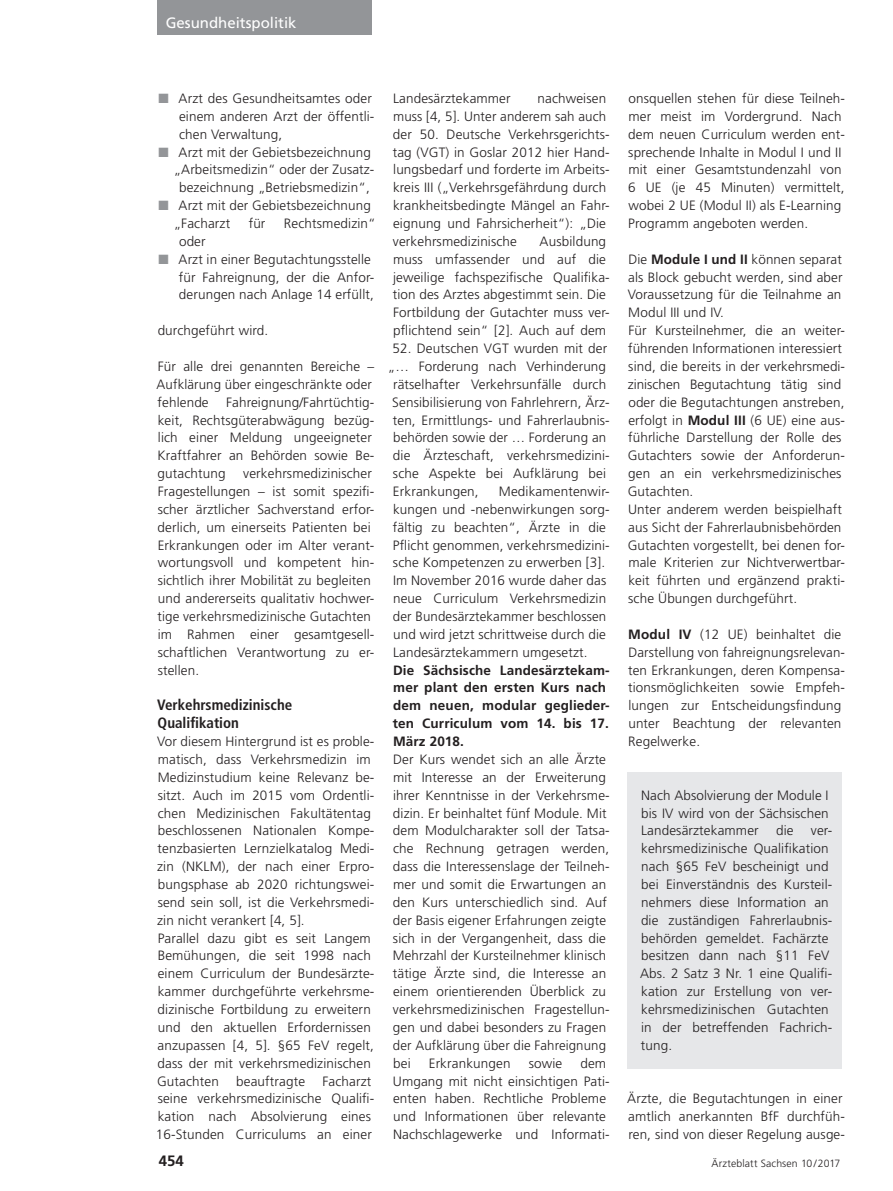
<style>
.page{position:relative;width:893px;height:1191px;background:#fff}
.page>*{position:absolute;margin:0;border:0;box-sizing:border-box;transform-origin:0 0}
.t1{font:700 condensed 15px/17.9px "Frutiger";color:#231f20}
.t2{font:15px "Frutiger";color:#fff}
.t3{font:700 15px "Frutiger";color:#231f20}
.t4{font:300 13.5px/17.9px "Frutiger";letter-spacing:.01em;color:#231f20}
.t5{font:700 13.5px/17.9px "Frutiger";letter-spacing:.01em;color:#231f20}
.t6{font:300 10.5px "Frutiger";letter-spacing:.01em;color:#231f20}
.s1{color:#939598}
.s2{font-weight:700}
</style>
<div class="page">
<div style="left:628px;top:772px;width:214px;height:296px;background:#e6e7e9"></div>
<div style="left:157px;top:0;width:214px;height:34px;background:#939598"></div>
<p class="t2" style="left:166px;top:14px;width:132px">Gesundheitspolitik</p>
<p class="t4" style="left:179px;top:89px;width:197px;text-indent:-21px"><span class="s1">■</span> Arzt des Gesundheitsamtes oder einem anderen Arzt der öffentli&shy;chen Verwaltung,</p>
<p class="t4" style="left:158px;top:143px;width:214px"><span class="s1">■</span> Arzt mit der Gebietsbezeichnung</p>
<p class="t4" style="left:174px;top:161px;width:202px">„Arbeitsmedizin“ oder der Zusatz-</p>
<p class="t4" style="left:179px;top:179px;width:192px">bezeichnung „Betriebsmedizin“,</p>
<p class="t4" style="left:174px;top:196px;width:199px;text-indent:-15px"><span class="s1">■</span> Arzt mit der Gebietsbezeichnung „Facharzt</p>
<p class="t4" style="left:249px;top:214px;width:18px">für</p>
<p class="t4" style="left:284px;top:214px;width:93px">Rechtsmedizin“</p>
<p class="t4" style="left:179px;top:232px;width:28px">oder</p>
<p class="t4" style="left:179px;top:250px;width:197px;text-indent:-20px"><span class="s1">■</span> Arzt in einer Begutachtungsstelle für Fahreignung, der die Anfor&shy;derungen nach Anlage 14 erfüllt,</p>
<p class="t4" style="left:158px;top:321px;width:112px">durchgeführt wird.</p>
<p class="t4" style="left:157px;top:357px;width:219px">Für alle drei genannten Bereiche –<br>Aufklärung über eingeschränkte oder fehlende</p>
<p class="t4" style="left:158px;top:393px;width:218px;text-indent:69px">Fahreignung/Fahrtüchtig&shy;keit, Rechtsgüterabwägung bezüg&shy;lich einer Meldung ungeeigneter<br>Kraftfahrer an Behörden sowie Be-- gutachtung</p>
<p class="t4" style="left:158px;top:464px;width:218px;text-indent:86px">verkehrsmedizinischer Fragestellungen – ist somit spezifi&shy;scher ärztlicher Sachverstand erfor&shy;derlich, um einerseits Patienten bei Erkrankungen oder im Alter verant&shy;wortungsvoll und kompetent hin&shy;sichtlich ihrer Mobilität zu begleiten und andererseits qualitativ hochwer&shy;tige verkehrsmedizinische Gutachten im Rahmen einer gesamtgesell&shy;schaftlichen Verantwortung zu er-- stellen.</p>
<p class="t1" style="left:157px;top:696px;width:137px">Verkehrsmedizinische<br>Qualifikation</p>
<p class="t4" style="left:157px;top:732px;width:219px">Vor diesem Hintergrund ist es proble&shy;matisch, dass Verkehrsmedizin im Medizinstudium keine Relevanz be-- sitzt. Auch im 2015 vom Ordentli&shy;chen Medizinischen Fakultätentag beschlossenen Nationalen Kompe&shy;tenzbasierten Lernzielkatalog Medi&shy;zin (NKLM), der nach einer Erpro&shy;bungsphase ab 2020 richtungswei&shy;send sein soll, ist die Verkehrsmedi&shy;zin nicht verankert [4, 5].<br>Parallel dazu gibt es seit Langem Bemühungen, die seit 1998 nach einem Curriculum der Bundesärzte&shy;kammer durchgeführte verkehrsme&shy;dizinische Fortbildung zu erweitern und den aktuellen Erfordernissen anzupassen [4, 5]. §65 FeV regelt, dass der mit verkehrsmedizinischen Gutachten</p>
<p class="t4" style="left:236px;top:1072px;width:70px">beauftragte</p>
<p class="t4" style="left:156px;top:1072px;width:220px;text-indent:167px">Facharzt seine verkehrsmedizinische Qualifi&shy;kation nach Absolvierung eines<br>16-Stunden Curriculums an einer</p>
<p class="t4" style="left:393px;top:89px;width:218px;text-indent:145px">nachweisen muss [4, 5]. Unter anderem sah auch der 50. Deutsche Verkehrsgerichts&shy;tag (VGT) in Goslar 2012 hier Hand&shy;lungsbedarf und forderte im Arbeits&shy;kreis III („Verkehrsgefährdung durch krankheitsbedingte Mängel an Fahr&shy;eignung und Fahrsicherheit“): „Die verkehrsmedizinische</p>
<p class="t4" style="left:393px;top:89px;width:119px">Landesärztekammer</p>
<p class="t4" style="left:393px;top:232px;width:218px;text-indent:147px">Ausbildung muss umfassender und auf die jeweilige fachspezifische Qualifika&shy;tion des Arztes abgestimmt sein. Die<br>Fortbildung der Gutachter muss ver&shy;pflichtend sein“ [2]. Auch auf dem</p>
<p class="t4" style="left:392px;top:339px;width:216px">52. Deutschen VGT wurden mit der</p>
<p class="t4" style="left:388px;top:357px;width:220px">„… Forderung nach Verhinderung</p>
<p class="t4" style="left:393px;top:375px;width:215px">rätselhafter Verkehrsunfälle durch</p>
<p class="t4" style="left:392px;top:393px;width:219px">Sensibilisierung von Fahrlehrern, Ärz-</p>
<p class="t4" style="left:393px;top:411px;width:218px">ten, Ermittlungs- und Fahrerlaubnis-</p>
<p class="t4" style="left:393px;top:429px;width:215px">behörden sowie der … Forderung an</p>
<p class="t4" style="left:393px;top:446px;width:218px">die Ärzteschaft, verkehrsmedizini-</p>
<p class="t4" style="left:393px;top:464px;width:215px">sche Aspekte bei Aufklärung bei</p>
<p class="t4" style="left:393px;top:482px;width:87px">Erkrankungen,</p>
<p class="t4" style="left:393px;top:482px;width:218px;text-indent:106px">Medikamentenwir&shy;kungen und -nebenwirkungen sorg&shy;fältig zu beachten“, Ärzte in die Pflicht genommen, verkehrsmedizini&shy;sche Kompetenzen zu erwerben [3].<br>Im November 2016 wurde daher das neue Curriculum Verkehrsmedizin der Bundesärztekammer beschlossen und wird jetzt schrittweise durch die Landesärztekammern umgesetzt.</p>
<p class="t5" style="left:393px;top:661px;width:218px">Die Sächsische Landesärztekam&shy;mer plant den ersten Kurs nach dem neuen, modular geglieder&shy;ten Curriculum vom 14. bis 17.<br>März 2018.</p>
<p class="t4" style="left:393px;top:750px;width:218px">Der Kurs wendet sich an alle Ärzte mit Interesse an der Erweiterung ihrer Kenntnisse in der Verkehrsme&shy;dizin. Er beinhaltet fünf Module. Mit dem Modulcharakter soll der Tatsa&shy;che Rechnung getragen werden, dass die Interessenslage der Teilneh&shy;mer und somit die Erwartungen an den Kurs unterschiedlich sind. Auf der Basis eigener Erfahrungen zeigte sich in der Vergangenheit, dass die Mehrzahl der Kursteilnehmer klinisch tätige Ärzte sind, die Interesse an einem orientierenden Überblick zu verkehrsmedizinischen Fragestellun&shy;gen und dabei besonders zu Fragen der Aufklärung über die Fahreignung bei</p>
<p class="t4" style="left:393px;top:1054px;width:218px;text-indent:187px">dem<br>Umgang mit nicht einsichtigen Pati&shy;enten haben. Rechtliche Probleme und Informationen über relevante<br>Nachschlagewerke und Informati-</p>
<p class="t4" style="left:429px;top:1054px;width:83px">Erkrankungen</p>
<p class="t4" style="left:529px;top:1054px;width:35px">sowie</p>
<p class="t4" style="left:628px;top:89px;width:219px">onsquellen stehen für diese Teilneh&shy;mer meist im Vordergrund. Nach dem neuen Curriculum werden ent&shy;sprechende Inhalte in Modul I und II mit einer Gesamtstundenzahl von 6 UE (je 45 Minuten) vermittelt, wobei 2 UE (Modul II) als E-Learning Programm angeboten werden.</p>
<p class="t4" style="left:628px;top:250px;width:219px">Die <span class="s2">Module I und II</span> können separat als Block gebucht werden, sind aber Voraussetzung für die Teilnahme an Modul III und IV.<br>Für Kursteilnehmer, die an weiter&shy;führenden Informationen interessiert sind, die bereits in der verkehrsmedi&shy;zinischen Begutachtung tätig sind oder die Begutachtungen anstreben, erfolgt in <span class="s2">Modul III</span> (6 UE) eine aus&shy;führliche Darstellung der Rolle des Gutachters sowie der Anforderun&shy;gen an ein verkehrsmedizinisches Gutachten.<br>Unter anderem werden beispielhaft aus Sicht der Fahrerlaubnisbehörden Gutachten vorgestellt, bei denen for&shy;male Kriterien zur Nichtverwertbar&shy;keit führten und ergänzend prakti&shy;sche Übungen durchgeführt.</p>
<p class="t4" style="left:628px;top:625px;width:218px"><span class="s2">Modul IV</span> (12 UE) beinhaltet die<br>Darstellung von fahreignungsrelevan&shy;ten Erkrankungen, deren Kompensa&shy;tionsmöglichkeiten sowie Empfeh&shy;lungen zur Entscheidungsfindung unter Beachtung der relevanten<br>Regelwerke.</p>
<p class="t4" style="left:641px;top:786px;width:189px;text-align:justify">Nach Absolvierung der Module I bis IV wird von der Sächsischen Landesärztekammer</p>
<p class="t4" style="left:776px;top:821px;width:19px">die</p>
<p class="t4" style="left:640px;top:821px;width:194px;text-indent:171px">ver&shy;kehrsmedizinische Qualifikation nach §65 FeV bescheinigt und bei Einverständnis des Kursteil&shy;nehmers diese Information an die zuständigen Fahrerlaubnis&shy;behörden gemeldet. Fachärzte besitzen dann nach §11 FeV<br>Abs. 2 Satz 3 Nr. 1 eine Qualifi&shy;kation zur Erstellung von ver&shy;kehrsmedizinischen Gutachten in der betreffenden Fachrich&shy;tung.</p>
<p class="t4" style="left:627px;top:1089px;width:219px">Ärzte, die Begutachtungen in einer amtlich anerkannten BfF durchfüh&shy;ren, sind von dieser Regelung ausge-</p>
<p class="t3" style="left:159px;top:1151px;width:27px">454</p>
<p class="t6" style="left:711px;top:1157px;width:130px">Ärzteblatt Sachsen 10/2017</p>
</div>
